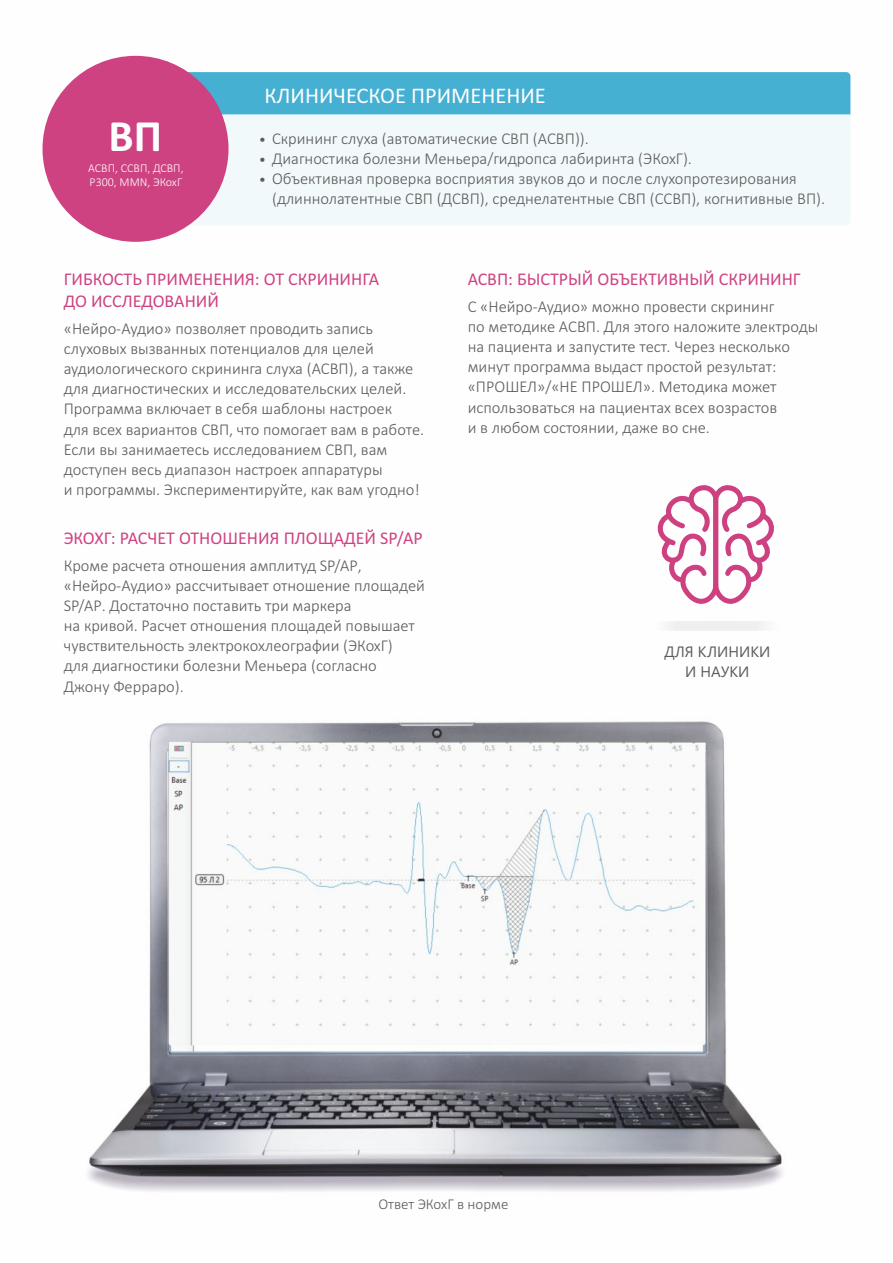
<style>
.page{position:relative;width:893px;height:1263px;background:#fff}
.page>*{position:absolute;margin:0;border:0;box-sizing:border-box;transform-origin:0 0}
.t1{font:700 45px "Calibri";color:#fefefe}
.t2{font:22.5px "Calibri";color:#fefefe}
.t3{font:18px/21.9px "Calibri";color:#ce4282}
.t4{font:300 16.5px/20.1px "Calibri";color:#5b5b5b}
.t5{font:300 15px "Calibri";color:#5b5b5b}
.t6{font:15px/20px "Segoe UI";color:#5b5b5b;text-align:center}
.t7{font:300 12px/14.7px "Calibri";color:#fefefe}
.s1{font-weight:400;font-size:13.5px}
</style>
<div class="page">
<img style="left:88px;top:721px;width:695px;height:471px">
<div style="left:189px;top:72px;width:661px;height:43px;background:#46b0d2"></div>
<div style="left:190px;top:115px;width:660px;height:110px;background:#f2f9fb"></div>
<div style="left:43px;top:56px;width:186px;height:186px;background:#ce4282;border-radius:50%"></div>
<svg style="left:657px;top:485px;width:117px;height:119px"></svg>
<h1 class="t1" style="left:109px;top:118px;width:55px">ВП</h1>
<p class="t7" style="left:88px;top:161px;width:97px">АСВП, ССВП, ДСВП,<br>P300, MMN, ЭКохГ</p>
<h2 class="t2" style="left:265px;top:86px;width:283px">КЛИНИЧЕСКОЕ ПРИМЕНЕНИЕ</h2>
<p class="t4" style="left:259px;top:129px;width:331px"><span class="s1">•</span> Скрининг слуха (автоматические СВП (АСВП)).</p>
<p class="t4" style="left:259px;top:150px;width:434px"><span class="s1">•</span> Диагностика болезни Меньера/гидропса лабиринта (ЭКохГ).</p>
<p class="t4" style="left:272px;top:170px;width:555px;text-indent:-13px"><span class="s1">•</span> Объективная проверка восприятия звуков до и после слухопротезирования (длиннолатентные СВП (ДСВП), среднелатентные СВП (ССВП), когнитивные ВП).</p>
<p class="t3" style="left:64px;top:270px;width:317px">ГИБКОСТЬ ПРИМЕНЕНИЯ: ОТ СКРИНИНГА<br>ДО ИССЛЕДОВАНИЙ</p>
<p class="t4" style="left:64px;top:320px;width:362px">«Нейро-Аудио» позволяет проводить запись слуховых вызванных потенциалов для целей аудиологического скрининга слуха (АСВП), а также для диагностических и исследовательских целей.<br>Программа включает в себя шаблоны настроек<br>для всех вариантов СВП, что помогает вам в работе.<br>Если вы занимаетесь исследованием СВП, вам доступен весь диапазон настроек аппаратуры<br>и программы. Экспериментируйте, как вам угодно!</p>
<p class="t3" style="left:64px;top:528px;width:361px">ЭКОХГ: РАСЧЕТ ОТНОШЕНИЯ ПЛОЩАДЕЙ SP/AP</p>
<p class="t4" style="left:64px;top:556px;width:363px">Кроме расчета отношения амплитуд SP/AP, «Нейро-Аудио» рассчитывает отношение площадей SP/AP. Достаточно поставить три маркера<br>на кривой. Расчет отношения площадей повышает чувствительность электрокохлеографии (ЭКохГ)<br>для диагностики болезни Меньера (согласно Джону Ферраро).</p>
<p class="t3" style="left:468px;top:270px;width:334px">АСВП: БЫСТРЫЙ ОБЪЕКТИВНЫЙ СКРИНИНГ</p>
<p class="t4" style="left:468px;top:298px;width:352px">С «Нейро-Аудио» можно провести скрининг<br>по методике АСВП. Для этого наложите электроды на пациента и запустите тест. Через несколько минут программа выдаст простой результат: «ПРОШЕЛ»/«НЕ ПРОШЕЛ». Методика может использоваться на пациентах всех возрастов<br>и в любом состоянии, даже во сне.</p>
<p class="t6" style="left:664px;top:643px;width:107px">ДЛЯ КЛИНИКИ<br>И НАУКИ</p>
<p class="t5" style="left:378px;top:1198px;width:132px">Ответ ЭКохГ в норме</p>
</div>
